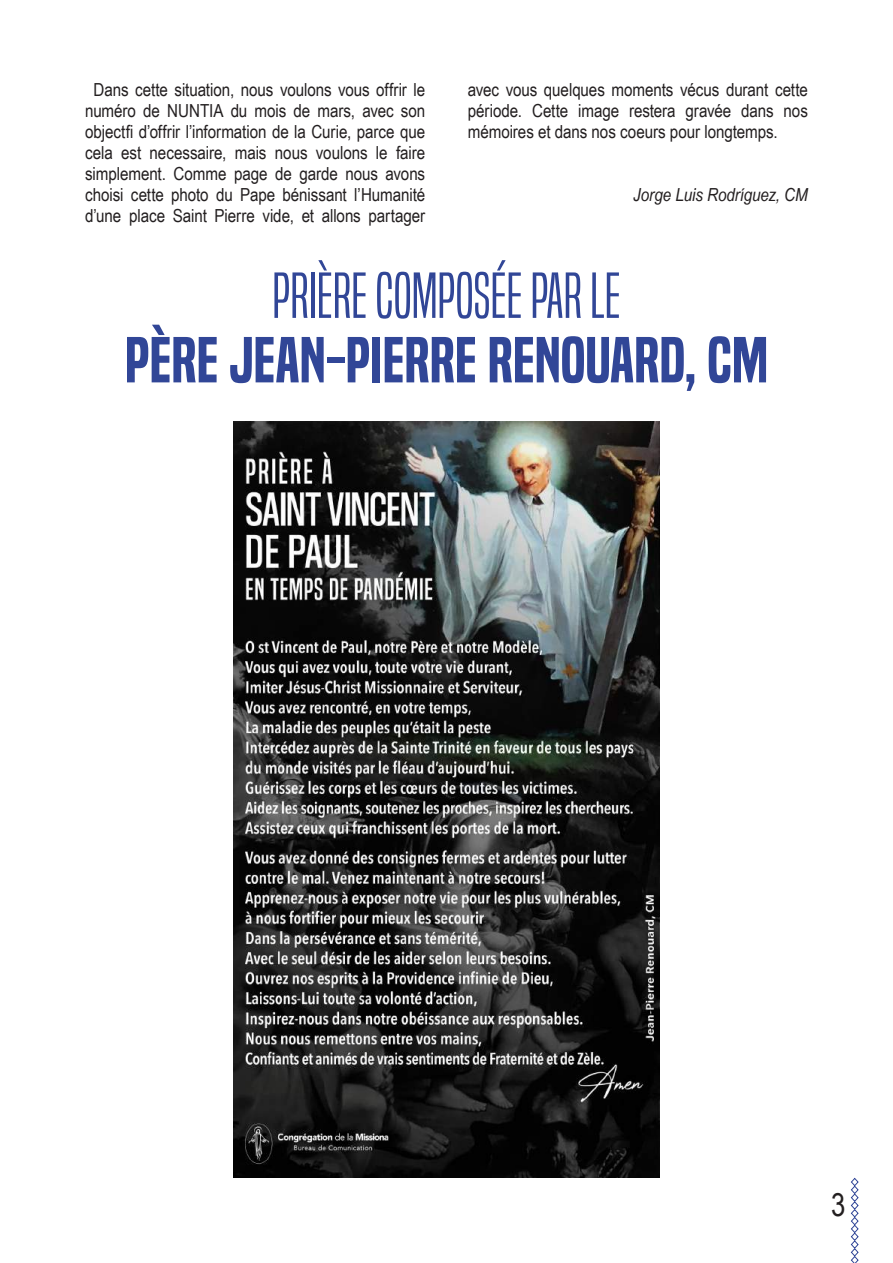
<style>
.page{position:relative;width:893px;height:1263px;background:#fff}
.page>*{position:absolute;margin:0;border:0;box-sizing:border-box;transform-origin:0 0}
.t1{font:60px "Built Titling Sb";color:#314697;scale:1.05 1}
.t2{font:60px "Built Titling Lt";color:#314697;scale:1.1 1}
.t3{font:31.5px "Arial Narrow";color:#231f20}
.t4{font:18px/21px "Arial Narrow";letter-spacing:-.005em;color:#231f20;text-align:center}
.t5{font:italic 18px "Arial Narrow";letter-spacing:-.005em;color:#231f20}
</style>
<div class="page">
<svg style="left:850px;top:1177px;width:9px;height:86px"></svg>
<img style="left:234px;top:421px;width:425px;height:757px">
<p class="t4" style="left:85px;top:78px;width:342px">Dans cette situation, nous voulons vous offrir le numéro de NUNTIA du mois de mars, avec son objectfi d’offrir l’information de la Curie, parce que cela est necessaire, mais nous voulons le faire simplement. Comme page de garde nous avons choisi cette photo du Pape bénissant l’Humanité d’une place Saint Pierre vide, et allons partager</p>
<p class="t4" style="left:468px;top:79px;width:342px;text-align:justify">avec vous quelques moments vécus durant cette période. Cette image restera gravée dans nos mémoires et dans nos coeurs pour longtemps.</p>
<p class="t5" style="left:633px;top:182px;width:176px">Jorge Luis Rodríguez, CM</p>
<h1 class="t2" style="left:272px;top:260px;width:318px">PRIÈRE COMPOSÉE PAR LE</h1>
<h1 class="t1" style="left:125px;top:325px;width:614px">PÈRE JEAN-PIERRE RENOUARD, CM</h1>
<h2 class="t3" style="left:831px;top:1181px;width:16px">3</h2>
</div>
